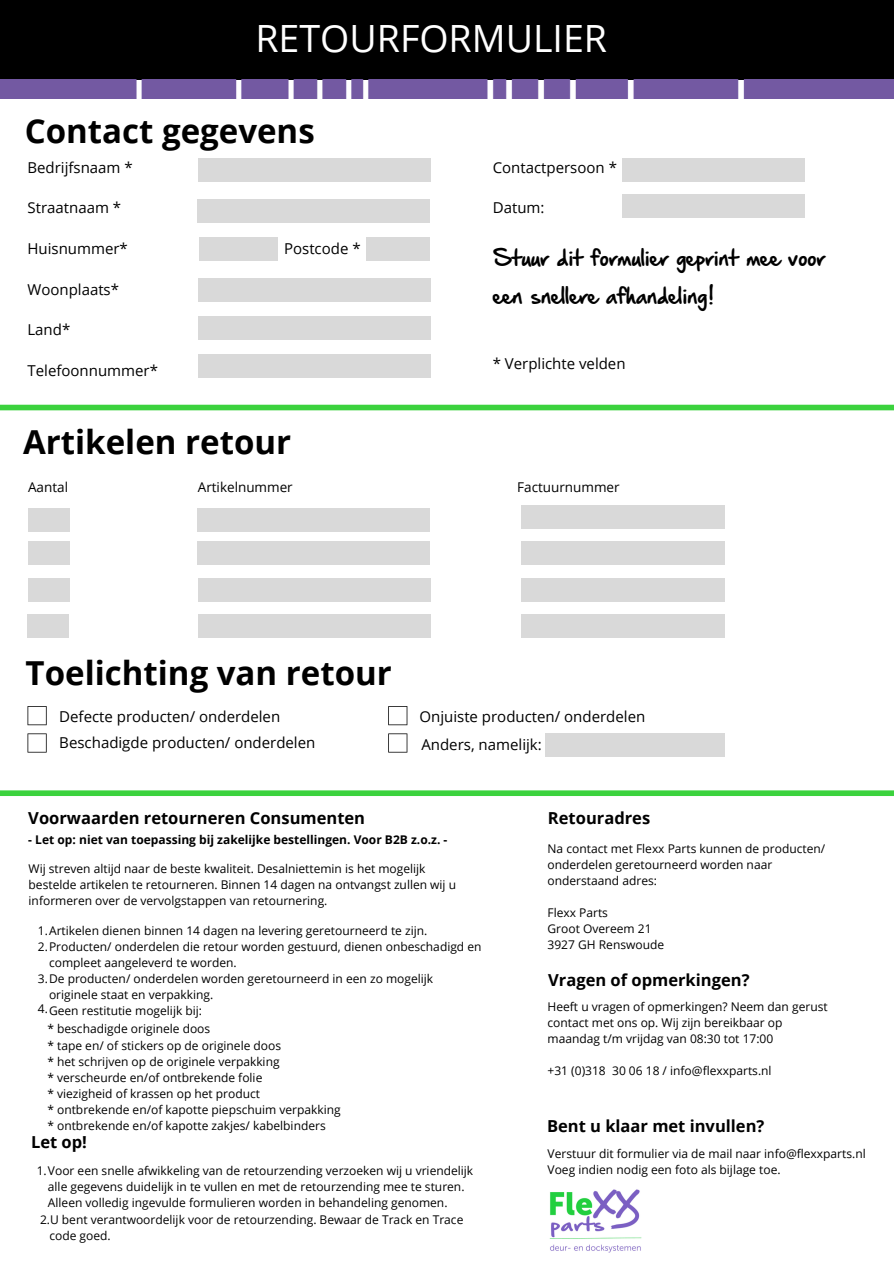
<style>
.page{position:relative;width:894px;height:1264px;background:#fff}
.page>*{position:absolute;margin:0;border:0;box-sizing:border-box;transform-origin:0 0}
.t1{font:37.5px "Open Sans";color:#fff}
.t2{font:700 33px "Open Sans";color:#000}
.t3{font:27px/37.2px "Hand Of Sean Pro";color:#000}
.t4{font:700 16.5px "Open Sans";color:#000}
.t5{font:15px "Open Sans";color:#000}
.t6{font:13.5px "Open Sans";color:#000}
.t7{font:12px/16px "Open Sans";color:#000}
.t8{font:700 12px "Open Sans";color:#000}
</style>
<div class="page">
<div style="left:0;top:0;width:893px;height:79px;background:#000"></div>
<div style="left:0;top:405px;width:893px;height:5px;background:#3bd23d"></div>
<img style="left:0;top:80px;width:417px;height:19px">
<img style="left:417px;top:80px;width:476px;height:19px">
<svg style="left:27px;top:706px;width:20px;height:19px"></svg>
<svg style="left:27px;top:733px;width:20px;height:19px"></svg>
<svg style="left:388px;top:706px;width:19px;height:19px"></svg>
<svg style="left:388px;top:733px;width:19px;height:19px"></svg>
<div style="left:199px;top:159px;width:231px;height:23px;background:#d9d9d9"></div>
<div style="left:197px;top:199px;width:232px;height:24px;background:#d9d9d9"></div>
<div style="left:199px;top:237px;width:78px;height:24px;background:#d9d9d9"></div>
<div style="left:366px;top:237px;width:63px;height:24px;background:#d9d9d9"></div>
<div style="left:197px;top:508px;width:232px;height:24px;background:#d9d9d9"></div>
<div style="left:197px;top:541px;width:232px;height:24px;background:#d9d9d9"></div>
<div style="left:199px;top:578px;width:231px;height:24px;background:#d9d9d9"></div>
<div style="left:199px;top:614px;width:231px;height:24px;background:#d9d9d9"></div>
<div style="left:520px;top:505px;width:204px;height:24px;background:#d9d9d9"></div>
<div style="left:520px;top:541px;width:204px;height:24px;background:#d9d9d9"></div>
<div style="left:520px;top:578px;width:204px;height:24px;background:#d9d9d9"></div>
<div style="left:520px;top:614px;width:204px;height:24px;background:#d9d9d9"></div>
<div style="left:29px;top:508px;width:41px;height:24px;background:#d9d9d9"></div>
<div style="left:29px;top:541px;width:41px;height:24px;background:#d9d9d9"></div>
<div style="left:29px;top:578px;width:41px;height:24px;background:#d9d9d9"></div>
<div style="left:27px;top:614px;width:42px;height:24px;background:#d9d9d9"></div>
<div style="left:199px;top:278px;width:231px;height:23px;background:#d9d9d9"></div>
<div style="left:199px;top:316px;width:231px;height:24px;background:#d9d9d9"></div>
<div style="left:199px;top:354px;width:231px;height:24px;background:#d9d9d9"></div>
<div style="left:622px;top:194px;width:182px;height:24px;background:#d9d9d9"></div>
<div style="left:545px;top:733px;width:179px;height:24px;background:#d9d9d9"></div>
<div style="left:0;top:790px;width:893px;height:6px;background:#3bd23d"></div>
<img style="left:549px;top:1189px;width:93px;height:63px">
<div style="left:622px;top:159px;width:182px;height:23px;background:#d9d9d9"></div>
<p class="t1" style="left:255px;top:12px;width:353px">RETOURFORMULIER</p>
<p class="t2" style="left:25px;top:107px;width:291px">Contact gegevens</p>
<p class="t5" style="left:27px;top:157px;width:107px">Bedrijfsnaam *</p>
<p class="t5" style="left:27px;top:197px;width:95px">Straatnaam *</p>
<p class="t5" style="left:27px;top:238px;width:102px">Huisnummer*</p>
<p class="t5" style="left:27px;top:278px;width:93px">Woonplaats*</p>
<p class="t5" style="left:27px;top:319px;width:44px">Land*</p>
<p class="t5" style="left:27px;top:359px;width:132px">Telefoonnummer*</p>
<p class="t5" style="left:284px;top:238px;width:78px">Postcode *</p>
<p class="t2" style="left:23px;top:419px;width:269px">Artikelen retour</p>
<p class="t5" style="left:492px;top:157px;width:126px">Contactpersoon *</p>
<p class="t5" style="left:492px;top:197px;width:53px">Datum:</p>
<p class="t3" style="left:492px;top:238px;width:334px">Stuur dit formulier geprint mee voor een snellere afhandeling!</p>
<p class="t5" style="left:492px;top:353px;width:134px">* Verplichte velden</p>
<p class="t6" style="left:28px;top:477px;width:41px">Aantal</p>
<p class="t6" style="left:198px;top:477px;width:96px">Artikelnummer</p>
<p class="t6" style="left:517px;top:477px;width:104px">Factuurnummer</p>
<p class="t2" style="left:26px;top:649px;width:368px">Toelichting van retour</p>
<p class="t5" style="left:59px;top:705px;width:222px">Defecte producten/ onderdelen</p>
<p class="t5" style="left:59px;top:731px;width:257px">Beschadigde producten/ onderdelen</p>
<p class="t5" style="left:419px;top:705px;width:227px">Onjuiste producten/ onderdelen</p>
<p class="t5" style="left:421px;top:734px;width:122px">Anders, namelijk:</p>
<p class="t4" style="left:28px;top:806px;width:338px">Voorwaarden retourneren Consumenten</p>
<p class="t8" style="left:28px;top:830px;width:420px">- Let op: niet van toepassing bij zakelijke bestellingen. Voor B2B z.o.z. -</p>
<p class="t7" style="left:29px;top:860px;width:429px">Wij streven altijd naar de beste kwaliteit. Desalniettemin is het mogelijk bestelde artikelen te retourneren. Binnen 14 dagen na ontvangst zullen wij u informeren over de vervolgstappen van retournering.</p>
<p class="t7" style="left:38px;top:922px;width:391px">1.Artikelen dienen binnen 14 dagen na levering geretourneerd te zijn.</p>
<p class="t7" style="left:38px;top:938px;width:445px">2.Producten/ onderdelen die retour worden gestuurd, dienen onbeschadigd en</p>
<p class="t7" style="left:49px;top:954px;width:189px">compleet aangeleverd te worden.</p>
<p class="t7" style="left:38px;top:970px;width:397px">3.De producten/ onderdelen worden geretourneerd in een zo mogelijk</p>
<p class="t7" style="left:49px;top:986px;width:166px">originele staat en verpakking.</p>
<p class="t7" style="left:49px;top:1002px;width:154px">Geen restitutie mogelijk bij:</p>
<p class="t7" style="left:47px;top:1020px;width:164px">* beschadigde originele doos</p>
<p class="t7" style="left:47px;top:1036px;width:235px">* tape en/ of stickers op de originele doos</p>
<p class="t7" style="left:47px;top:1052px;width:234px">* het schrijven op de originele verpakking</p>
<p class="t7" style="left:47px;top:1068px;width:216px">* verscheurde en/of ontbrekende folie</p>
<p class="t7" style="left:47px;top:1084px;width:214px">* viezigheid of krassen op het product</p>
<p class="t7" style="left:47px;top:1100px;width:295px">* ontbrekende en/of kapotte piepschuim verpakking</p>
<p class="t7" style="left:47px;top:1116px;width:280px">* ontbrekende en/of kapotte zakjes/ kabelbinders</p>
<p class="t7" style="left:38px;top:1000px;width:12px">4.</p>
<p class="t4" style="left:31px;top:1130px;width:57px">Let op!</p>
<p class="t7" style="left:48px;top:1161px;width:426px;text-indent:-11px">1.Voor een snelle afwikkeling van de retourzending verzoeken wij u vriendelijk alle gegevens duidelijk in te vullen en met de retourzending mee te sturen.<br>Alleen volledig ingevulde formulieren worden in behandeling genomen.</p>
<p class="t7" style="left:40px;top:1210px;width:425px">2.U bent verantwoordelijk voor de retourzending. Bewaar de Track en Trace</p>
<p class="t7" style="left:49px;top:1226px;width:63px">code goed.</p>
<p class="t4" style="left:548px;top:806px;width:104px">Retouradres</p>
<p class="t7" style="left:547px;top:840px;width:279px">Na contact met Flexx Parts kunnen de producten/ onderdelen geretourneerd worden naar onderstaand adres:</p>
<p class="t7" style="left:547px;top:904px;width:62px">Flexx Parts</p>
<p class="t7" style="left:547px;top:920px;width:105px">Groot Overeem 21</p>
<p class="t7" style="left:547px;top:936px;width:118px">3927 GH Renswoude</p>
<p class="t4" style="left:548px;top:968px;width:203px">Vragen of opmerkingen?</p>
<p class="t7" style="left:547px;top:998px;width:281px">Heeft u vragen of opmerkingen? Neem dan gerust contact met ons op. Wij zijn bereikbaar op maandag t/m vrijdag van 08:30 tot 17:00</p>
<p class="t7" style="left:547px;top:1062px;width:225px">+31 (0)318 30 06 18 / info@flexxparts.nl</p>
<p class="t4" style="left:547px;top:1114px;width:219px">Bent u klaar met invullen?</p>
<p class="t7" style="left:547px;top:1145px;width:319px">Verstuur dit formulier via de mail naar info@flexxparts.nl</p>
<p class="t7" style="left:547px;top:1161px;width:234px">Voeg indien nodig een foto als bijlage toe.</p>
</div>
